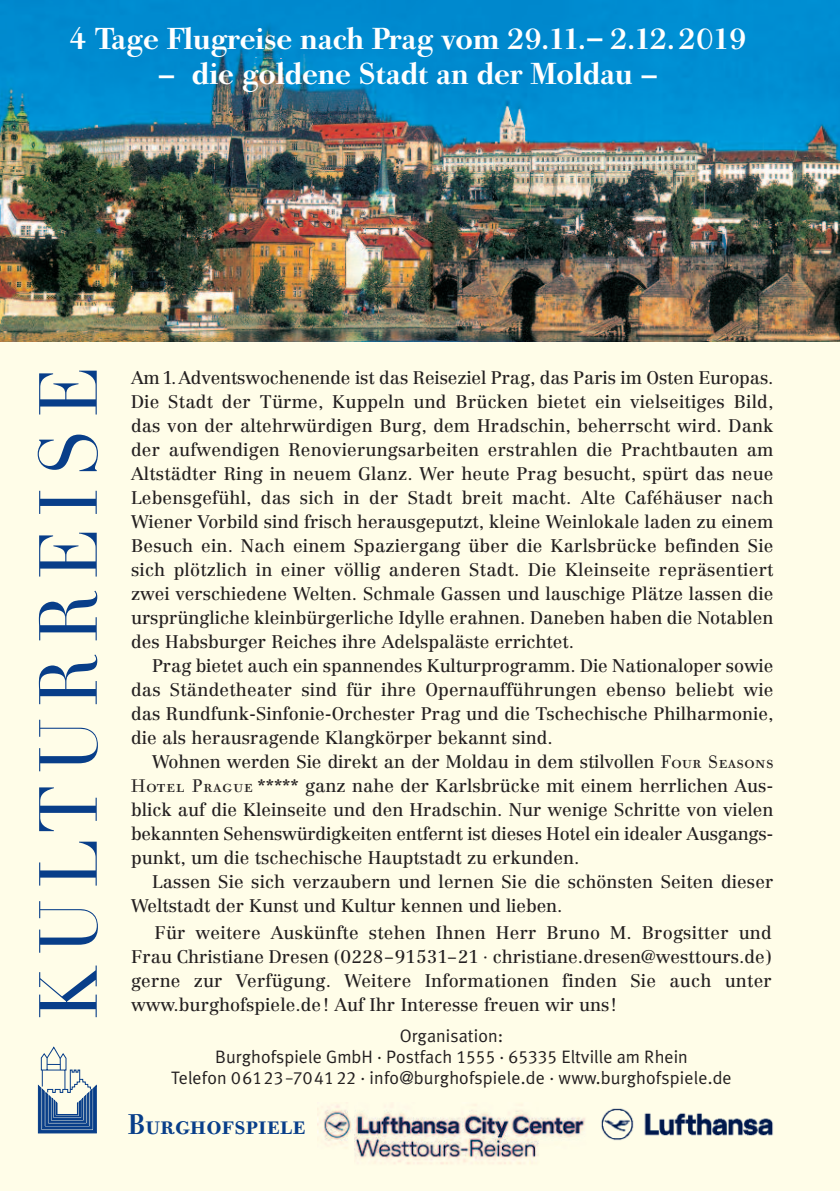
<style>
.page{position:relative;width:840px;height:1191px;background:#fff}
.page>*{position:absolute;margin:0;border:0;box-sizing:border-box;transform-origin:0 0}
.t1{font:80.8px "Didot LH";letter-spacing:.165em;color:#083e89;scale:.89 1}
.t2{font:500 30px "Bodoni Old Face BE";color:#fff}
.t3{font:28px "Bodoni Old Face BE Medium SC";letter-spacing:.02em;color:#083e89;scale:.9 1}
.t4{font:18px/24px "Centennial";color:#231f20;text-align:justify}
.t5{font:18px/21px "Meta Plus Normal";letter-spacing:.005em;color:#231f20;text-align:center}
.s1{font-family:"Bodoni Old Face BE Regular SC"}
.s2{font-family:"Meta Plus Normal Caps"}
</style>
<div class="page">
<div style="left:0;top:288px;width:839px;height:903px;background:#fffde8"></div>
<svg style="left:38px;top:1046px;width:58px;height:87px"></svg>
<img style="left:0;top:0;width:839px;height:342px">
<img style="left:644px;top:1113px;width:129px;height:23px">
<img style="left:601px;top:1108px;width:33px;height:33px">
<img style="left:317px;top:1105px;width:34px;height:39px">
<img style="left:354px;top:1110px;width:231px;height:55px">
<h2 class="t2" style="left:69px;top:27px;width:678px">4 Tage Flugreise nach Prag vom 29.11.– 2.12. 2019</h2>
<h2 class="t2" style="left:158px;top:62px;width:501px">– die goldene Stadt an der Moldau –</h2>
<h1 class="t1" style="left:39px;top:1019px;width:735px;rotate:-90deg">KULTURREISE</h1>
<p class="t4" style="left:131px;top:367px;width:643px">Am1.Adventswochenende ist das Reiseziel Prag, das Paris im Osten Europas.<br>Die Stadt der Türme, Kuppeln und Brücken bietet ein vielseitiges Bild, das von der altehrwürdigen Burg, dem Hradschin, beherrscht wird. Dank der aufwendigen Renovierungsarbeiten erstrahlen die Prachtbauten am Altstädter Ring in neuem Glanz. Wer heute Prag besucht, spürt das neue Lebensgefühl, das sich in der Stadt breit macht. Alte Caféhäuser nach Wiener Vorbild sind frisch herausgeputzt, kleine Weinlokale laden zu einem Besuch ein. Nach einem Spaziergang über die Karlsbrücke befinden Sie sich plötzlich in einer völlig anderen Stadt. Die Kleinseite repräsentiert zwei verschiedene Welten. Schmale Gassen und lauschige Plätze lassen die ursprüngliche kleinbürgerliche Idylle erahnen. Daneben haben die Notablen des Habsburger Reiches ihre Adelspaläste errichtet.</p>
<p class="t4" style="left:131px;top:655px;width:643px;text-indent:21px">Prag bietet auch ein spannendes Kulturprogramm. Die Nationaloper sowie das Ständetheater sind für ihre Opernaufführungen ebenso beliebt wie das Rundfunk-Sinfonie-Orchester Prag und die Tschechische Philharmonie, die als herausragende Klangkörper bekannt sind.</p>
<p class="t4" style="left:131px;top:751px;width:643px;text-indent:21px">Wohnen werden Sie direkt an der Moldau in dem stilvollen <span class="s1">Four Seasons Hotel Prague</span> ***** ganz nahe der Karlsbrücke mit einem herrlichen Aus&shy;blick auf die Kleinseite und den Hradschin. Nur wenige Schritte von vielen bekannten Sehenswürdigkeiten entfernt ist dieses Hotel ein idealer Ausgangs&shy;punkt, um die tschechische Hauptstadt zu erkunden.</p>
<p class="t4" style="left:131px;top:871px;width:643px;text-indent:21px">Lassen Sie sich verzaubern und lernen Sie die schönsten Seiten dieser<br>Weltstadt der Kunst und Kultur kennen und lieben.</p>
<p class="t4" style="left:131px;top:922px;width:642px;text-indent:23px">Für weitere Auskünfte stehen Ihnen Herr Bruno M. Brogsitter und Frau Christiane Dresen (0228–91531–21 · christiane.dresen@westtours.de) gerne zur Verfügung. Weitere Informationen finden Sie auch unter www.burghofspiele.de! Auf Ihr Interesse freuen wir uns!</p>
<p class="t5" style="left:171px;top:1025px;width:562px">Organisation:<br>Burghofspiele GmbH · Postfach <span class="s2">1555 · 65335</span> Eltville am Rhein<br>Telefon <span class="s2">06123 –7041 22</span> · info@burghofspiele.de · www.burghofspiele.de</p>
<h3 class="t3" style="left:128px;top:1113px;width:198px">Burghofspiele</h3>
</div>
